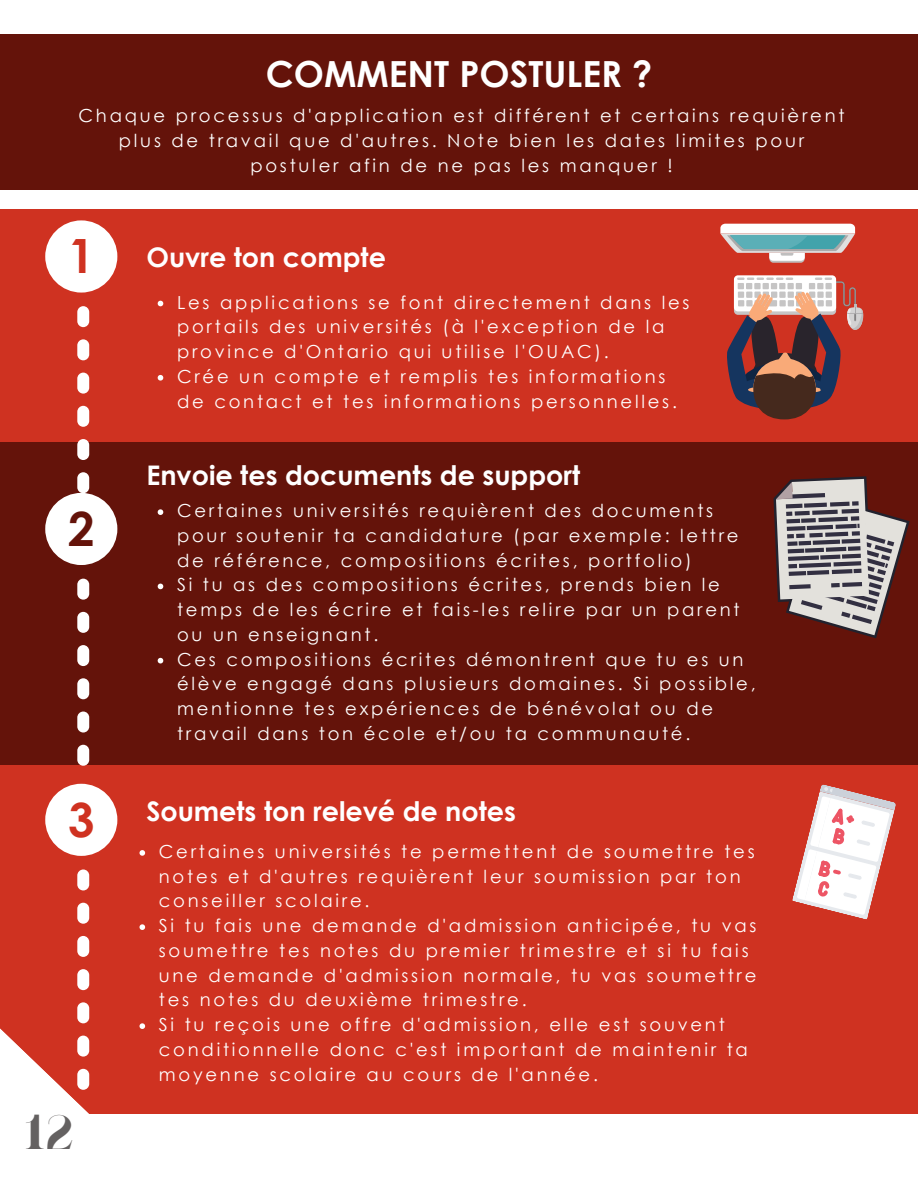
<style>
.page{position:relative;width:918px;height:1188px;background:#fff}
.page>*{position:absolute;margin:0;border:0;box-sizing:border-box;transform-origin:0 0}
.t1{font:700 47.25px "Century Gothic";color:#cf3221}
.t2{font:700 47.25px "Century Gothic";color:#64130a}
.t3{font:39.9px "London";color:#646161}
.t4{font:700 36px "Century Gothic";color:#fff}
.t5{font:700 27px "Century Gothic";color:#fff}
.t6{font:18px/24.8px "Century Gothic";letter-spacing:.155em;color:#fff}
</style>
<div class="page">
<div style="left:0;top:209px;width:918px;height:238px;background:#cf3221"></div>
<div style="left:0;top:442px;width:918px;height:328px;background:#64130a"></div>
<div style="left:45px;top:220px;width:72px;height:73px;background:#fff;border-radius:50%"></div>
<svg style="left:77px;top:306px;width:12px;height:188px"></svg>
<div style="left:0;top:765px;width:918px;height:349px;background:#cf3221"></div>
<div style="left:45px;top:493px;width:72px;height:72px;background:#fff;border-radius:50%"></div>
<svg style="left:77px;top:579px;width:12px;height:187px"></svg>
<div style="left:45px;top:784px;width:72px;height:72px;background:#fff;border-radius:50%"></div>
<svg style="left:77px;top:869px;width:12px;height:76px"></svg>
<div style="left:0;top:35px;width:918px;height:155px;background:#64130a"></div>
<svg style="left:158px;top:509px;width:5px;height:6px"></svg>
<svg style="left:158px;top:584px;width:5px;height:5px"></svg>
<svg style="left:158px;top:658px;width:5px;height:5px"></svg>
<svg style="left:140px;top:850px;width:5px;height:6px"></svg>
<svg style="left:140px;top:924px;width:5px;height:6px"></svg>
<svg style="left:734px;top:275px;width:102px;height:36px"></svg>
<svg style="left:727px;top:278px;width:136px;height:141px"></svg>
<svg style="left:720px;top:224px;width:135px;height:39px"></svg>
<svg style="left:774px;top:476px;width:136px;height:162px"></svg>
<svg style="left:792px;top:784px;width:104px;height:136px"></svg>
<svg style="left:158px;top:301px;width:5px;height:5px"></svg>
<svg style="left:158px;top:375px;width:5px;height:6px"></svg>
<svg style="left:0;top:945px;width:146px;height:169px"></svg>
<h3 class="t4" style="left:266px;top:50px;width:388px">COMMENT POSTULER ?</h3>
<p class="t6" style="left:79px;top:103px;width:767px;text-align:center">Chaque processus d'application est différent et certains requièrent plus de travail que d'autres. Note bien les dates limites pour postuler afin de ne pas les manquer !</p>
<h1 class="t1" style="left:68px;top:226px;width:28px">1</h1>
<h1 class="t2" style="left:68px;top:498px;width:28px">2</h1>
<h1 class="t1" style="left:68px;top:789px;width:28px">3</h1>
<h2 class="t3" style="left:24px;top:1105px;width:52px">12</h2>
<h3 class="t5" style="left:146px;top:240px;width:241px">Ouvre ton compte</h3>
<p class="t6" style="left:177px;top:289px;width:514px">Les applications se font directement dans les portails des universités (à l'exception de la province d'Ontario qui utilise l'OUAC).<br>Crée un compte et remplis tes informations de contact et tes informations personnelles.</p>
<h3 class="t5" style="left:146px;top:458px;width:435px">Envoie tes documents de support</h3>
<p class="t6" style="left:177px;top:498px;width:580px">Certaines universités requièrent des documents pour soutenir ta candidature (par exemple: lettre de référence, compositions écrites, portfolio)<br>Si tu as des compositions écrites, prends bien le temps de les écrire et fais-les relire par un parent ou un enseignant.<br>Ces compositions écrites démontrent que tu es un élève engagé dans plusieurs domaines. Si possible, mentionne tes expériences de bénévolat ou de travail dans ton école et/ou ta communauté.</p>
<h3 class="t5" style="left:146px;top:794px;width:371px">Soumets ton relevé de notes</h3>
<p class="t6" style="left:159px;top:839px;width:599px">Certaines universités te permettent de soumettre tes notes et d'autres requièrent leur soumission par ton conseiller scolaire.<br>Si tu fais une demande d'admission anticipée, tu vas soumettre tes notes du premier trimestre et si tu fais une demande d'admission normale, tu vas soumettre tes notes du deuxième trimestre.<br>Si tu reçois une offre d'admission, elle est souvent conditionnelle donc c'est important de maintenir ta moyenne scolaire au cours de l'année.</p>
</div>
